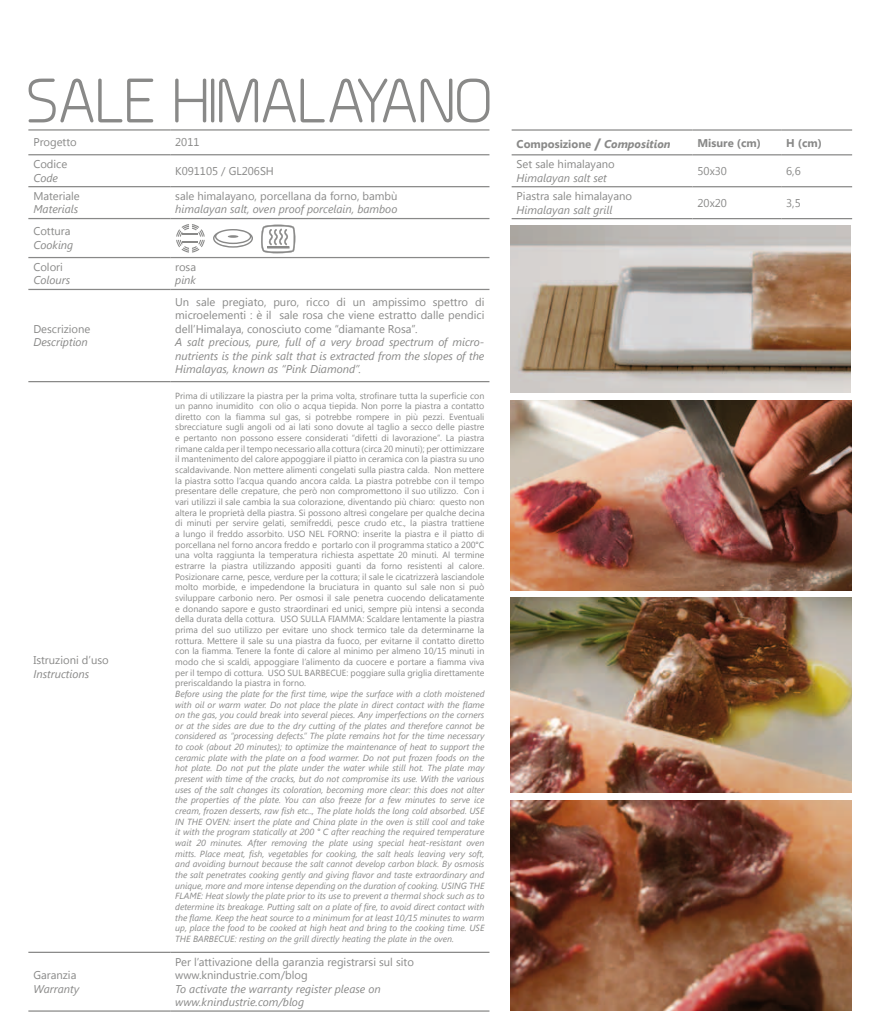
<style>
.page{position:relative;width:869px;height:1028px;background:#fff}
.page>*{position:absolute;margin:0;border:0;box-sizing:border-box;transform-origin:0 0}
.t1{font:11.25px/13.5px "Segoe UI";color:#898988;text-align:justify}
.t2{font:italic 11.25px/13.5px "Segoe UI";color:#898988;text-align:justify}
.t3{font:700 11.25px "Segoe UI";color:#898988}
.t4{font:8.88px/10.6px "Segoe UI";color:#898988;text-align:justify}
.t5{font:italic 8.88px/10.6px "Segoe UI";color:#898988;text-align:justify}
.s1{font-size:15px}
.s2{font-style:italic}
</style>
<div class="page">
<hr style="left:28px;top:129px;width:142px;height:2px;background:#898988">
<hr style="left:170px;top:129px;width:319px;height:2px;background:#898988">
<hr style="left:28px;top:154px;width:142px;height:1px;background:#898988">
<hr style="left:170px;top:154px;width:319px;height:1px;background:#898988">
<hr style="left:28px;top:186px;width:142px;height:1px;background:#898988">
<hr style="left:170px;top:186px;width:319px;height:1px;background:#898988">
<hr style="left:28px;top:218px;width:142px;height:1px;background:#898988">
<hr style="left:170px;top:218px;width:319px;height:1px;background:#898988">
<hr style="left:28px;top:257px;width:142px;height:1px;background:#898988">
<hr style="left:170px;top:257px;width:319px;height:1px;background:#898988">
<hr style="left:28px;top:289px;width:142px;height:1px;background:#898988">
<hr style="left:170px;top:289px;width:319px;height:1px;background:#898988">
<hr style="left:28px;top:381px;width:142px;height:1px;background:#898988">
<hr style="left:170px;top:381px;width:319px;height:1px;background:#898988">
<hr style="left:28px;top:951px;width:142px;height:2px;background:#898988">
<hr style="left:170px;top:951px;width:319px;height:2px;background:#898988">
<hr style="left:28px;top:1010px;width:142px;height:1px;background:#898988">
<hr style="left:170px;top:1010px;width:319px;height:1px;background:#898988">
<hr style="left:511px;top:129px;width:181px;height:2px;background:#898988">
<hr style="left:692px;top:129px;width:88px;height:2px;background:#898988">
<hr style="left:780px;top:129px;width:71px;height:2px;background:#898988">
<hr style="left:511px;top:154px;width:181px;height:1px;background:#898988">
<hr style="left:692px;top:154px;width:88px;height:1px;background:#898988">
<hr style="left:780px;top:154px;width:71px;height:1px;background:#898988">
<hr style="left:511px;top:186px;width:181px;height:1px;background:#898988">
<hr style="left:692px;top:186px;width:88px;height:1px;background:#898988">
<hr style="left:780px;top:186px;width:71px;height:1px;background:#898988">
<hr style="left:511px;top:218px;width:181px;height:1px;background:#898988">
<hr style="left:692px;top:218px;width:88px;height:1px;background:#898988">
<hr style="left:780px;top:218px;width:71px;height:1px;background:#898988">
<svg style="left:29px;top:79px;width:460px;height:43px"></svg>
<img style="left:510px;top:225px;width:340px;height:167px">
<img style="left:510px;top:400px;width:340px;height:190px">
<img style="left:510px;top:598px;width:340px;height:194px">
<img style="left:510px;top:801px;width:340px;height:209px">
<svg style="left:176px;top:224px;width:29px;height:28px"></svg>
<svg style="left:213px;top:229px;width:40px;height:19px"></svg>
<svg style="left:261px;top:225px;width:34px;height:28px"></svg>
<p class="t1" style="left:33px;top:135px;width:45px">Progetto</p>
<p class="t1" style="left:175px;top:135px;width:26px">2011</p>
<p class="t1" style="left:33px;top:157px;width:35px">Codice</p>
<p class="t2" style="left:33px;top:170px;width:26px">Code</p>
<p class="t1" style="left:175px;top:163px;width:100px">K091105 / GL206SH</p>
<p class="t1" style="left:33px;top:189px;width:48px">Materiale</p>
<p class="t2" style="left:33px;top:202px;width:46px">Materials</p>
<p class="t1" style="left:33px;top:224px;width:39px">Cottura</p>
<p class="t2" style="left:33px;top:238px;width:41px">Cooking</p>
<p class="t1" style="left:33px;top:260px;width:31px">Colori</p>
<p class="t2" style="left:33px;top:273px;width:38px">Colours</p>
<p class="t1" style="left:33px;top:322px;width:59px">Descrizione</p>
<p class="t2" style="left:33px;top:335px;width:56px">Description</p>
<p class="t1" style="left:33px;top:653px;width:77px">Istruzioni d’uso</p>
<p class="t2" style="left:33px;top:666px;width:57px">Instructions</p>
<p class="t1" style="left:33px;top:967px;width:44px">Garanzia</p>
<p class="t2" style="left:33px;top:981px;width:47px">Warranty</p>
<p class="t1" style="left:175px;top:189px;width:223px">sale himalayano, porcellana da forno, bambù</p>
<p class="t2" style="left:175px;top:202px;width:223px">himalayan salt, oven proof porcelain, bamboo</p>
<p class="t1" style="left:175px;top:260px;width:22px">rosa</p>
<p class="t2" style="left:175px;top:273px;width:22px">pink</p>
<p class="t1" style="left:175px;top:295px;width:310px">Un sale pregiato, puro, ricco di un ampissimo spettro di microelementi : è il sale rosa che viene estratto dalle pendici dell’Himalaya, conosciuto come “diamante Rosa”.</p>
<p class="t2" style="left:175px;top:335px;width:310px">A salt precious, pure, full of a very broad spectrum of micro&shy;nutrients is the pink salt that is extracted from the slopes of the Himalayas, known as “Pink Diamond”.</p>
<p class="t4" style="left:175px;top:390px;width:310px">Prima di utilizzare la piastra per la prima volta, strofinare tutta la superficie con un panno inumidito con olio o acqua tiepida. Non porre la piastra a contatto diretto con la fiamma sul gas, si potrebbe rompere in più pezzi. Eventuali sbrecciature sugli angoli od ai lati sono dovute al taglio a secco delle piastre e pertanto non possono essere considerati “difetti di lavorazione”. La piastra rimane calda per il tempo necessario alla cottura (circa 20 minuti); per ottimizzare il mantenimento del calore appoggiare il piatto in ceramica con la piastra su uno scaldavivande. Non mettere alimenti congelati sulla piastra calda. Non mettere la piastra sotto l’acqua quando ancora calda. La piastra potrebbe con il tempo presentare delle crepature, che però non compromettono il suo utilizzo. Con i vari utilizzi il sale cambia la sua colorazione, diventando più chiaro: questo non altera le proprietà della piastra. Si possono altresì congelare per qualche decina di minuti per servire gelati, semifreddi, pesce crudo etc., la piastra trattiene a lungo il freddo assorbito. USO NEL FORNO: inserite la piastra e il piatto di porcellana nel forno ancora freddo e portarlo con il programma statico a 200°C una volta raggiunta la temperatura richiesta aspettate 20 minuti. Al termine estrarre la piastra utilizzando appositi guanti da forno resistenti al calore.<br>Posizionare carne, pesce, verdure per la cottura; il sale le cicatrizzerà lasciandole molto morbide, e impedendone la bruciatura in quanto sul sale non si può sviluppare carbonio nero. Per osmosi il sale penetra cuocendo delicatamente e donando sapore e gusto straordinari ed unici, sempre più intensi a seconda della durata della cottura. USO SULLA FIAMMA: Scaldare lentamente la piastra prima del suo utilizzo per evitare uno shock termico tale da determinarne la rottura. Mettere il sale su una piastra da fuoco, per evitarne il contatto diretto con la fiamma. Tenere la fonte di calore al minimo per almeno 10/15 minuti in modo che si scaldi, appoggiare l’alimento da cuocere e portare a fiamma viva per il tempo di cottura. USO SUL BARBECUE: poggiare sulla griglia direttamente preriscaldando la piastra in forno.</p>
<p class="t5" style="left:175px;top:688px;width:310px">Before using the plate for the first time, wipe the surface with a cloth moistened with oil or warm water. Do not place the plate in direct contact with the flame on the gas, you could break into several pieces. Any imperfections on the corners or at the sides are due to the dry cutting of the plates and therefore cannot be considered as “processing defects.” The plate remains hot for the time necessary to cook (about 20 minutes); to optimize the maintenance of heat to support the ceramic plate with the plate on a food warmer. Do not put frozen foods on the hot plate. Do not put the plate under the water while still hot. The plate may present with time of the cracks, but do not compromise its use. With the various uses of the salt changes its coloration, becoming more clear: this does not alter the properties of the plate. You can also freeze for a few minutes to serve ice cream, frozen desserts, raw fish etc.., The plate holds the long cold absorbed. USE IN THE OVEN: insert the plate and China plate in the oven is still cool and take it with the program statically at 200 ° C after reaching the required temperature wait 20 minutes. After removing the plate using special heat-resistant oven mitts. Place meat, fish, vegetables for cooking, the salt heals leaving very soft, and avoiding burnout because the salt cannot develop carbon black. By osmosis the salt penetrates cooking gently and giving flavor and taste extraordinary and unique, more and more intense depending on the duration of cooking. USING THE FLAME: Heat slowly the plate prior to its use to prevent a thermal shock such as to determine its breakage. Putting salt on a plate of fire, to avoid direct contact with the flame. Keep the heat source to a minimum for at least 10/15 minutes to warm up, place the food to be cooked at high heat and bring to the cooking time. USE THE BARBECUE: resting on the grill directly heating the plate in the oven.</p>
<p class="t1" style="left:175px;top:954px;width:240px">Per l’attivazione della garanzia registrarsi sul sito www.knindustrie.com/blog</p>
<p class="t2" style="left:175px;top:981px;width:207px">To activate the warranty register please on www.knindustrie.com/blog</p>
<p class="t3" style="left:516px;top:136px;width:155px">Composizione <span class="s1">/</span> <span class="s2">Composition</span></p>
<p class="t3" style="left:697px;top:134px;width:65px">Misure (cm)</p>
<p class="t3" style="left:785px;top:134px;width:37px">H (cm)</p>
<p class="t1" style="left:516px;top:157px;width:100px">Set sale himalayano</p>
<p class="t2" style="left:516px;top:170px;width:92px">Himalayan salt set</p>
<p class="t1" style="left:697px;top:164px;width:31px">50x30</p>
<p class="t1" style="left:785px;top:164px;width:16px">6,6</p>
<p class="t1" style="left:516px;top:189px;width:117px">Piastra sale himalayano</p>
<p class="t2" style="left:516px;top:202px;width:97px">Himalayan salt grill</p>
<p class="t1" style="left:697px;top:195px;width:31px">20x20</p>
<p class="t1" style="left:785px;top:195px;width:16px">3,5</p>
</div>
